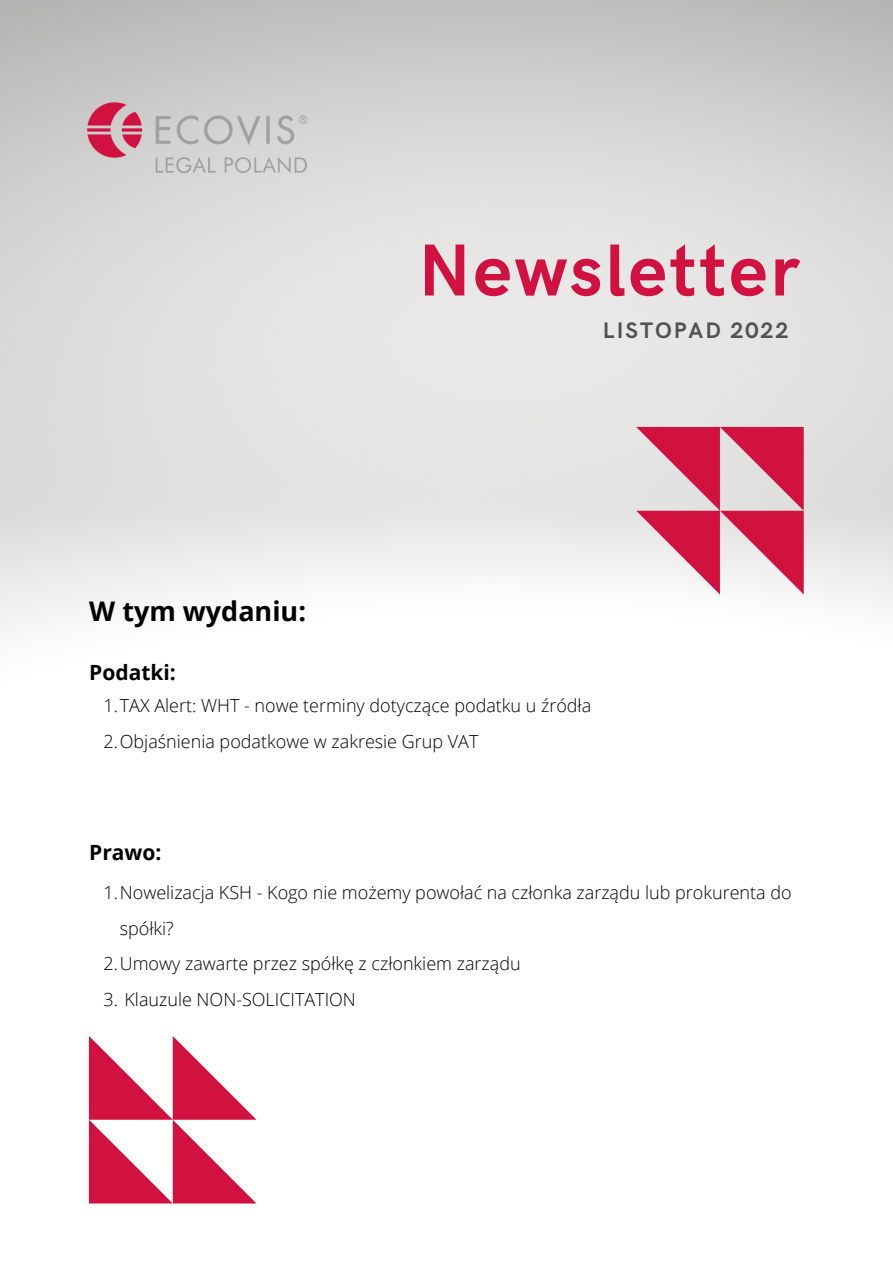
<style>
.page{position:relative;width:893px;height:1264px;background:#fff}
.page>*{position:absolute;margin:0;border:0;box-sizing:border-box;transform-origin:0 0}
.t1{font:700 73.8px "HK Grotesk";letter-spacing:.035em;color:#d11241}
.t2{font:700 27px "Open Sans";color:#000}
.t3{font:700 22.5px "HK Grotesk";letter-spacing:.09em;color:#4f5152}
.t4{font:700 21px "Open Sans";color:#000}
.t5{font:300 18px/36px "Open Sans";color:#000}
</style>
<div class="page">
<img style="left:0;top:0;width:892px;height:1204px">
<svg style="left:89px;top:1035px;width:167px;height:168px"></svg>
<img style="left:72px;top:80px;width:251px;height:105px">
<svg style="left:636px;top:427px;width:167px;height:167px;background:#dd8096"></svg>
<h1 class="t1" style="left:418px;top:229px;width:382px">Newsletter</h1>
<p class="t3" style="left:603px;top:317px;width:187px">LISTOPAD 2022</p>
<h2 class="t2" style="left:89px;top:592px;width:218px">W tym wydaniu:</h2>
<p class="t4" style="left:89px;top:658px;width:88px">Podatki:</p>
<p class="t5" style="left:103px;top:686px;width:489px">1.TAX Alert: WHT - nowe terminy dotyczące podatku u źródła<br>2.Objaśnienia podatkowe w zakresie Grup VAT</p>
<p class="t4" style="left:89px;top:837px;width:74px">Prawo:</p>
<p class="t5" style="left:103px;top:873px;width:689px">1.Nowelizacja KSH - Kogo nie możemy powołać na członka zarządu lub prokurenta do</p>
<p class="t5" style="left:120px;top:909px;width:55px">spółki?</p>
<p class="t5" style="left:103px;top:945px;width:418px">2.Umowy zawarte przez spółkę z członkiem zarządu</p>
<p class="t5" style="left:103px;top:981px;width:254px">3. Klauzule NON-SOLICITATION</p>
</div>
